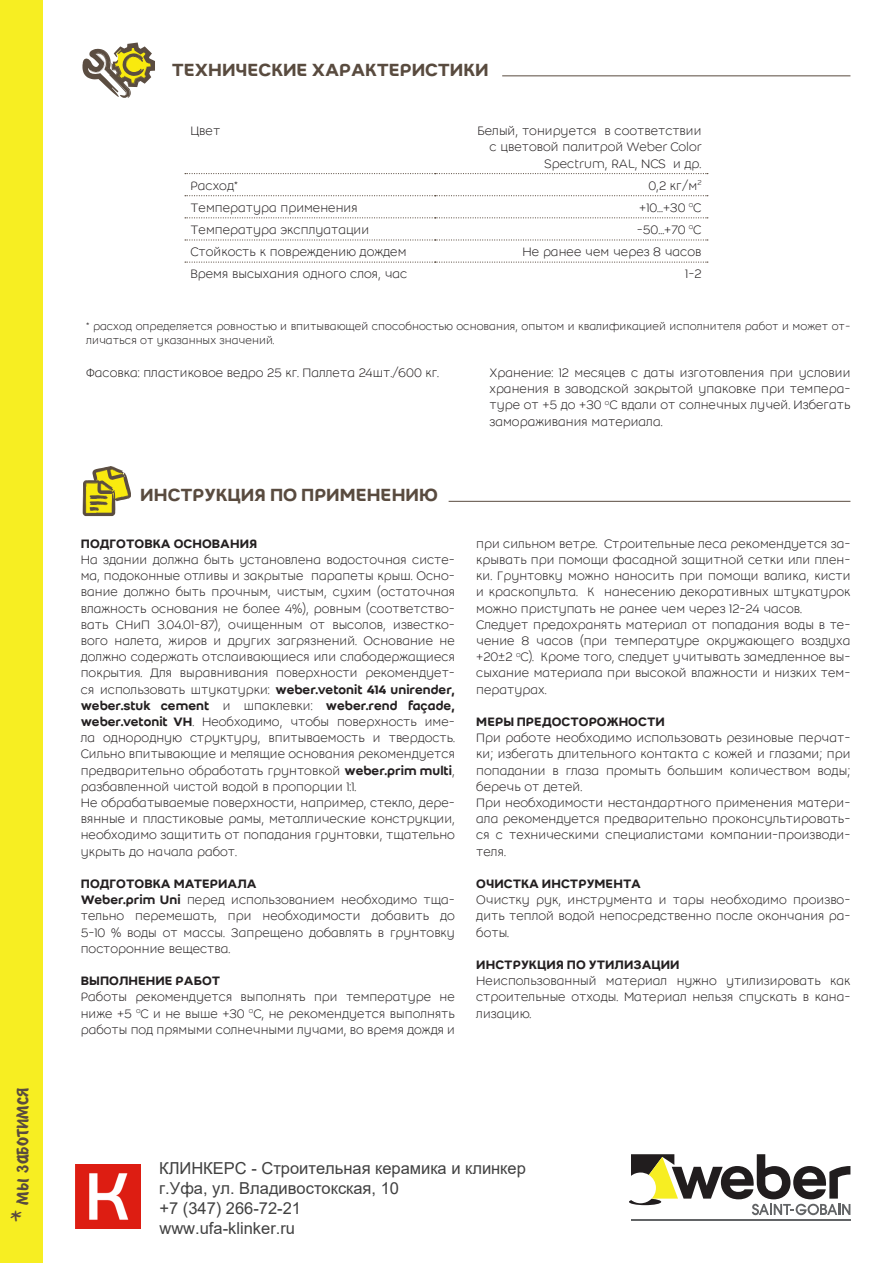
<style>
.page{position:relative;width:893px;height:1263px;background:#fff}
.page>*{position:absolute;margin:0;border:0;box-sizing:border-box;transform-origin:0 0}
.t1{font:24px "SPSL Brush";color:#594b3f}
.t2{font:500 19.5px "Weber";color:#594b3f}
.t3{font:16.5px/20px "Arial";color:#414141}
.Основной_текст{font:300 13.5px/16.2px "Weber";color:#231f20;text-align:justify}
.Таблица_ячейка{font:300 13.5px/16.2px "Weber";color:#231f20;text-align:right}
.Назначение_текст{font:300 13.5px/16.2px "Weber";color:#231f20;text-align:justify}
.Основной_подзаголово{font:500 13.5px "Weber";letter-spacing:.005em;color:#231f20}
.Назначение_текст-2{font:300 12px/14.4px "Weber";color:#231f20}
.s1{font-weight:500}
</style>
<div class="page">
<div style="left:0;top:0;width:43px;height:1262px;background:#f7ee22"></div>
<hr style="left:631px;top:1219px;width:219px;height:1px;background:#626466">
<svg style="left:629px;top:1154px;width:221px;height:61px"></svg>
<svg style="left:185px;top:262px;width:523px;height:1px"></svg>
<svg style="left:185px;top:217px;width:523px;height:1px"></svg>
<svg style="left:185px;top:239px;width:523px;height:2px"></svg>
<svg style="left:185px;top:173px;width:523px;height:1px"></svg>
<svg style="left:185px;top:195px;width:523px;height:1px"></svg>
<svg style="left:82px;top:43px;width:73px;height:55px"></svg>
<hr style="left:449px;top:501px;width:401px;height:1px;background:#594b3f">
<hr style="left:502px;top:75px;width:348px;height:1px;background:#594b3f">
<svg style="left:83px;top:466px;width:48px;height:50px"></svg>
<img style="left:76px;top:1164px;width:64px;height:65px">
<h1 class="t1" style="left:9px;top:1221px;width:135px;rotate:-90deg">* мы заботимся</h1>
<p class="t2" style="left:172px;top:56px;width:318px">ТЕХНИЧЕСКИЕ ХАРАКТЕРИСТИКИ</p>
<p class="Таблица_ячейка" style="left:190px;top:122px;width:31px">Цвет</p>
<p class="Таблица_ячейка" style="left:477px;top:122px;width:226px">Белый, тонируется в соответствии с цветовой палитрой Weber Color<br>Spectrum, RAL, NCS и др.</p>
<p class="Таблица_ячейка" style="left:190px;top:177px;width:49px">Расход*</p>
<p class="Таблица_ячейка" style="left:649px;top:177px;width:54px">0,2 кг/м<sup>2</sup></p>
<p class="Таблица_ячейка" style="left:190px;top:199px;width:169px">Температура применения</p>
<p class="Таблица_ячейка" style="left:639px;top:199px;width:64px">+10…+30 <sup>o</sup>С</p>
<p class="Таблица_ячейка" style="left:190px;top:221px;width:180px">Температура эксплуатации</p>
<p class="Таблица_ячейка" style="left:637px;top:221px;width:66px">-50…+70 <sup>o</sup>С</p>
<p class="Таблица_ячейка" style="left:190px;top:243px;width:218px">Стойкость к повреждению дождем</p>
<p class="Таблица_ячейка" style="left:522px;top:243px;width:180px">Не ранее чем через 8 часов</p>
<p class="Таблица_ячейка" style="left:190px;top:265px;width:218px">Время высыхания одного слоя, час</p>
<p class="Таблица_ячейка" style="left:685px;top:265px;width:18px">1-2</p>
<p class="Назначение_текст-2" style="left:86px;top:319px;width:766px">* расход определяется ровностью и впитывающей способностью основания, опытом и квалификацией исполнителя работ и может от&shy;личаться от указанных значений.</p>
<p class="Назначение_текст" style="left:86px;top:364px;width:354px">Фасовка: пластиковое ведро 25 кг. Паллета 24шт./600 кг.</p>
<p class="Назначение_текст" style="left:490px;top:364px;width:362px">Хранение: 12 месяцев с даты изготовления при условии хранения в заводской закрытой упаковке при темпера&shy;туре от +5 до +30 <sup>о</sup>C вдали от солнечных лучей. Избегать замораживания материала.</p>
<p class="t2" style="left:140px;top:480px;width:299px">ИНСТРУКЦИЯ ПО ПРИМЕНЕНИЮ</p>
<p class="Основной_подзаголово" style="left:81px;top:533px;width:178px">ПОДГОТОВКА ОСНОВАНИЯ</p>
<p class="Основной_текст" style="left:81px;top:551px;width:376px">На здании должна быть установлена водосточная систе&shy;ма, подоконные отливы и закрытые парапеты крыш. Осно&shy;вание должно быть прочным, чистым, сухим (остаточная влажность основания не более 4%), ровным (соответство&shy;вать СНиП 3.04.01-87), очищенным от высолов, известко&shy;вого налета, жиров и других загрязнений. Основание не должно содержать отслаивающиеся или слабодержащиеся покрытия. Для выравнивания поверхности рекомендует&shy;ся использовать штукатурки: <span class="s1">weber.vetonit 414 unirender, weber.stuk cement</span> и шпаклевки: <span class="s1">weber.rend façade, weber.vetonit VH</span>. Необходимо, чтобы поверхность име&shy;ла однородную структуру, впитываемость и твердость.<br>Сильно впитывающие и мелящие основания рекомендуется предварительно обработать грунтовкой <span class="s1">weber.prim multi</span>, разбавленной чистой водой в пропорции 1:1.</p>
<p class="Основной_текст" style="left:81px;top:794px;width:376px">Не обрабатываемые поверхности, например, стекло, дере&shy;вянные и пластиковые рамы, металлические конструкции, необходимо защитить от попадания грунтовки, тщательно укрыть до начала работ.</p>
<p class="Основной_подзаголово" style="left:81px;top:874px;width:177px">ПОДГОТОВКА МАТЕРИАЛА</p>
<p class="Основной_текст" style="left:81px;top:891px;width:376px"><span class="s1">Weber.prim Uni</span> перед использованием необходимо тща&shy;тельно перемешать, при необходимости добавить до 5-10 % воды от массы. Запрещено добавлять в грунтовку посторонние вещества.</p>
<p class="Основной_подзаголово" style="left:81px;top:971px;width:141px">ВЫПОЛНЕНИЕ РАБОТ</p>
<p class="Основной_текст" style="left:81px;top:988px;width:376px">Работы рекомендуется выполнять при температуре не ниже +5 <sup>о</sup>С и не выше +30 <sup>о</sup>С, не рекомендуется выполнять работы под прямыми солнечными лучами, во время дождя и</p>
<p class="Основной_текст" style="left:476px;top:535px;width:376px">при сильном ветре. Строительные леса рекомендуется за&shy;крывать при помощи фасадной защитной сетки или плен&shy;ки. Грунтовку можно наносить при помощи валика, кисти и краскопульта. К нанесению декоративных штукатурок можно приступать не ранее чем через 12-24 часов.</p>
<p class="Основной_текст" style="left:476px;top:616px;width:376px">Следует предохранять материал от попадания воды в те&shy;чение 8 часов (при температуре окружающего воздуха +20±2 <sup>о</sup>С). Кроме того, следует учитывать замедленное вы&shy;сыхание материала при высокой влажности и низких тем&shy;пературах.</p>
<p class="Основной_подзаголово" style="left:476px;top:712px;width:190px">МЕРЫ ПРЕДОСТОРОЖНОСТИ</p>
<p class="Основной_текст" style="left:476px;top:729px;width:376px">При работе необходимо использовать резиновые перчат&shy;ки; избегать длительного контакта с кожей и глазами; при попадании в глаза промыть большим количеством воды; беречь от детей.</p>
<p class="Основной_текст" style="left:476px;top:794px;width:376px">При необходимости нестандартного применения матери&shy;ала рекомендуется предварительно проконсультировать&shy;ся с техническими специалистами компании-производи&shy;теля.</p>
<p class="Основной_подзаголово" style="left:476px;top:874px;width:166px">ОЧИСТКА ИНСТРУМЕНТА</p>
<p class="Основной_текст" style="left:476px;top:891px;width:376px">Очистку рук, инструмента и тары необходимо произво&shy;дить теплой водой непосредственно после окончания ра&shy;боты.</p>
<p class="Основной_подзаголово" style="left:476px;top:955px;width:205px">ИНСТРУКЦИЯ ПО УТИЛИЗАЦИИ</p>
<p class="Основной_текст" style="left:476px;top:972px;width:376px">Неиспользованный материал нужно утилизировать как строительные отходы. Материал нельзя спускать в кана&shy;лизацию.</p>
<p class="t3" style="left:159px;top:1158px;width:368px">КЛИНКЕРС - Строительная керамика и клинкер г.Уфа, ул. Владивостокская, 10<br>+7 (347) 266-72-21<br>www.ufa-klinker.ru</p>
</div>
